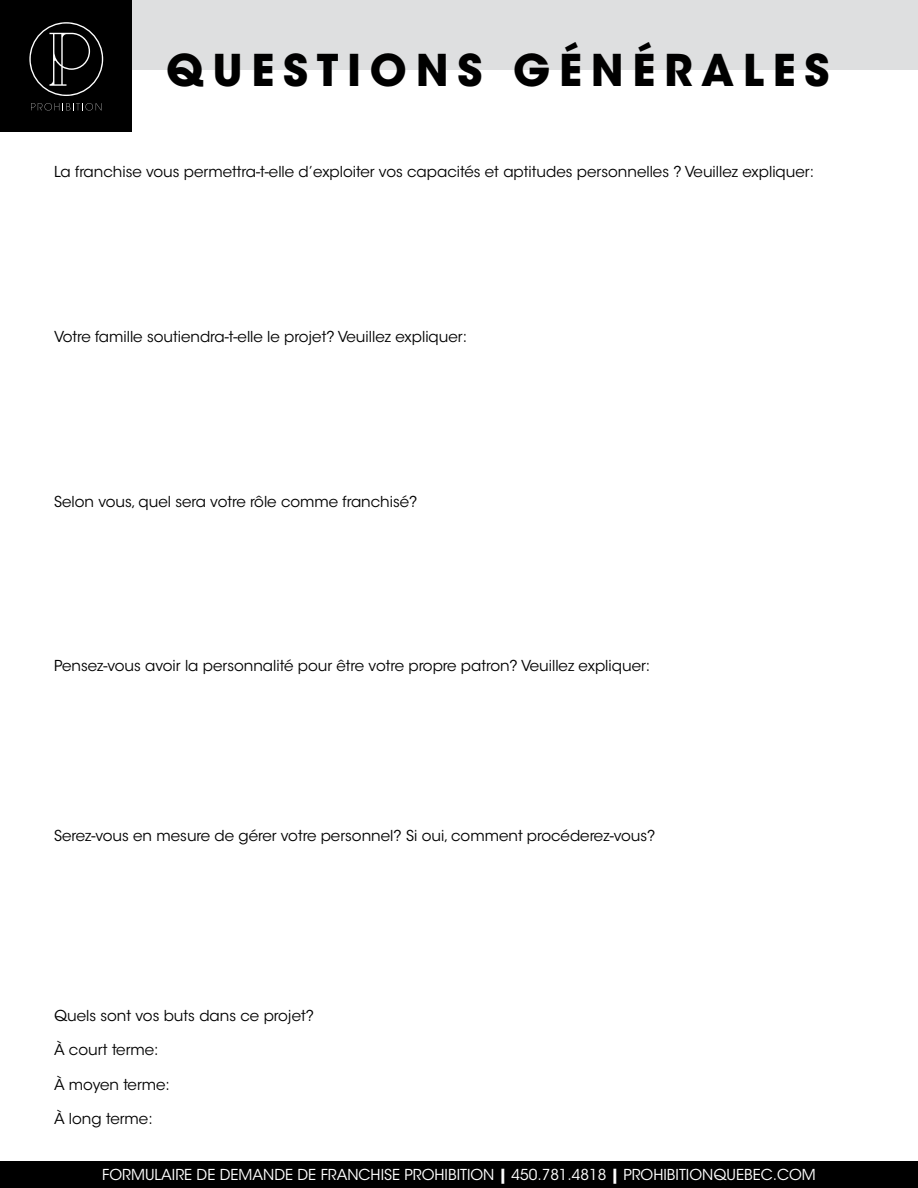
<style>
.page{position:relative;width:918px;height:1188px;background:#fff}
.page>*{position:absolute;margin:0;border:0;box-sizing:border-box;transform-origin:0 0}
.t1{font:700 43.5px "ITC Avant Garde Std";letter-spacing:.2em;color:#000}
.t2{font:15px "ITC Avant Garde Std";color:#000}
.t3{font:15px "ITC Avant Garde Std";color:#fff}
.s1{font-weight:700}
</style>
<div class="page">
<div style="left:0;top:0;width:918px;height:70px;background:#dedfe0"></div>
<div style="left:0;top:0;width:131px;height:131px;background:#000"></div>
<svg style="left:31px;top:103px;width:70px;height:8px"></svg>
<svg style="left:29px;top:22px;width:74px;height:74px"></svg>
<div style="left:0;top:1161px;width:918px;height:27px;background:#000"></div>
<h1 class="t1" style="left:166px;top:42px;width:665px">QUESTIONS GÉNÉRALES</h1>
<p class="t2" style="left:54px;top:162px;width:762px">La franchise vous permettra-t-elle d’exploiter vos capacités et aptitudes personnelles ? Veuillez expliquer:</p>
<p class="t2" style="left:54px;top:327px;width:415px">Votre famille soutiendra-t-elle le projet? Veuillez expliquer:</p>
<p class="t2" style="left:54px;top:492px;width:365px">Selon vous, quel sera votre rôle comme franchisé?</p>
<p class="t2" style="left:54px;top:657px;width:598px">Pensez-vous avoir la personnalité pour être votre propre patron? Veuillez expliquer:</p>
<p class="t2" style="left:54px;top:826px;width:603px">Serez-vous en mesure de gérer votre personnel? Si oui, comment procéderez-vous?</p>
<p class="t2" style="left:54px;top:1006px;width:262px">Quels sont vos buts dans ce projet?</p>
<p class="t2" style="left:54px;top:1041px;width:106px">À court terme:</p>
<p class="t2" style="left:54px;top:1075px;width:117px">À moyen terme:</p>
<p class="t2" style="left:54px;top:1110px;width:100px">À long terme:</p>
<p class="t3" style="left:102px;top:1166px;width:715px">FORMULAIRE DE DEMANDE DE FRANCHISE PROHIBITION <span class="s1">|</span> 450.781.4818 <span class="s1">|</span> PROHIBITIONQUEBEC.COM</p>
</div>
